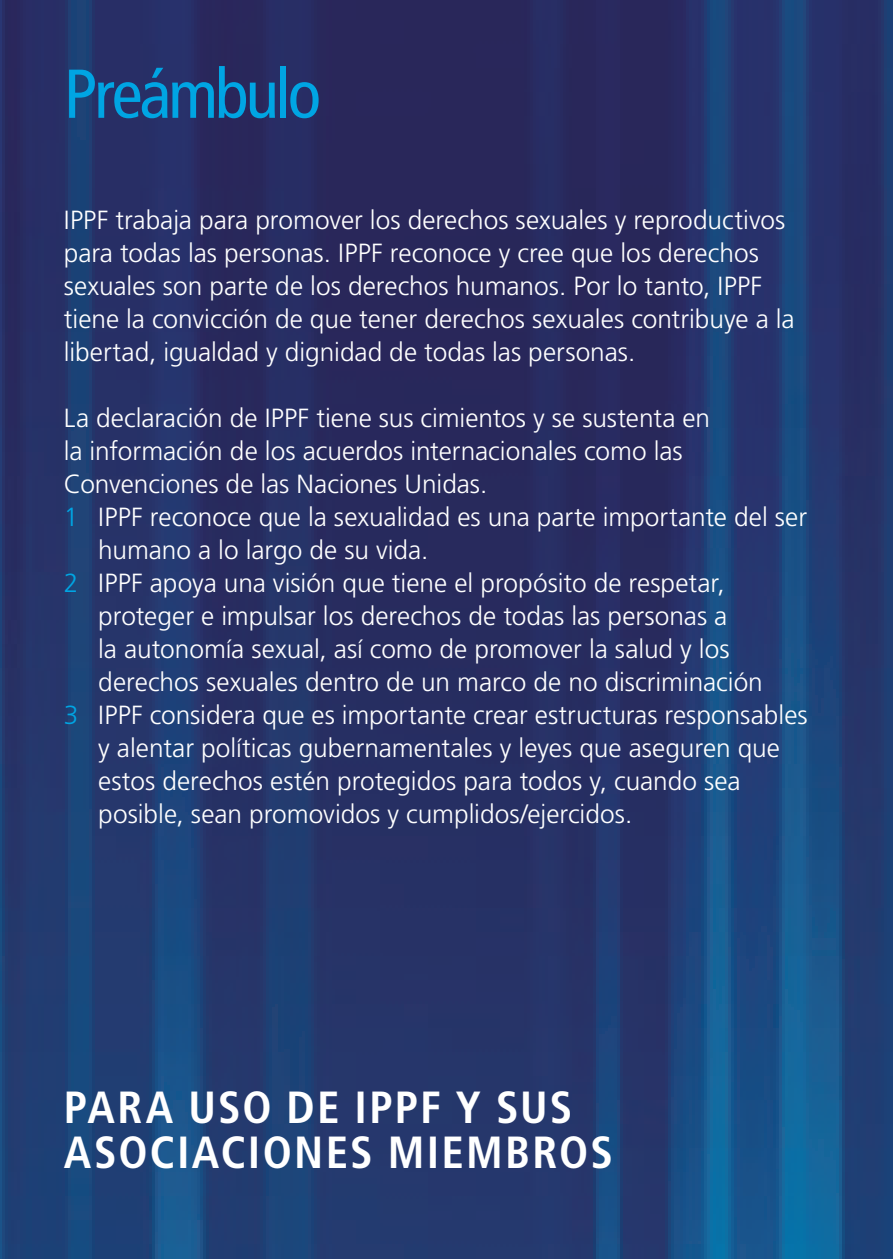
<style>
.page{position:relative;width:893px;height:1259px;background:#fff}
.page>*{position:absolute;margin:0;border:0;box-sizing:border-box;transform-origin:0 0}
.t1{font:condensed 69px "Frutiger LT Std";letter-spacing:-.045em;color:#00a5e3}
.t2{font:700 condensed 45px/45px "Frutiger LT Std";letter-spacing:.045em;color:#fff}
.t3{font:300 26.4px/33px "Frutiger LT Std";color:#fff}
.s1{color:#00a5e3}
</style>
<div class="page">
<img style="left:0;top:0;width:893px;height:1259px">
<h1 class="t1" style="left:64px;top:54px;width:259px">Preámbulo</h1>
<p class="t3" style="left:64px;top:204px;width:732px">IPPF trabaja para promover los derechos sexuales y reproductivos para todas las personas. IPPF reconoce y cree que los derechos sexuales son parte de los derechos humanos. Por lo tanto, IPPF tiene la convicción de que tener derechos sexuales contribuye a la libertad, igualdad y dignidad de todas las personas.</p>
<p class="t3" style="left:64px;top:402px;width:648px">La declaración de IPPF tiene sus cimientos y se sustenta en</p>
<p class="t3" style="left:64px;top:435px;width:620px">la información de los acuerdos internacionales como las</p>
<p class="t3" style="left:64px;top:468px;width:425px">Convenciones de las Naciones Unidas.</p>
<p class="t3" style="left:64px;top:501px;width:745px"><span class="s1">1</span> IPPF reconoce que la sexualidad es una parte importante del ser</p>
<p class="t3" style="left:98px;top:534px;width:332px">humano a lo largo de su vida.</p>
<p class="t3" style="left:64px;top:567px;width:663px"><span class="s1">2</span> IPPF apoya una visión que tiene el propósito de respetar,</p>
<p class="t3" style="left:98px;top:600px;width:631px">proteger e impulsar los derechos de todas las personas a</p>
<p class="t3" style="left:98px;top:633px;width:633px">la autonomía sexual, así como de promover la salud y los</p>
<p class="t3" style="left:98px;top:666px;width:666px">derechos sexuales dentro de un marco de no discriminación</p>
<p class="t3" style="left:64px;top:698px;width:745px"><span class="s1">3</span> IPPF considera que es importante crear estructuras responsables</p>
<p class="t3" style="left:98px;top:731px;width:683px">y alentar políticas gubernamentales y leyes que aseguren que</p>
<p class="t3" style="left:98px;top:764px;width:644px">estos derechos estén protegidos para todos y, cuando sea</p>
<p class="t3" style="left:98px;top:797px;width:536px">posible, sean promovidos y cumplidos/ejercidos.</p>
<h2 class="t2" style="left:64px;top:1085px;width:550px">PARA USO DE IPPF Y SUS<br>ASOCIACIONES MIEMBROS</h2>
</div>
